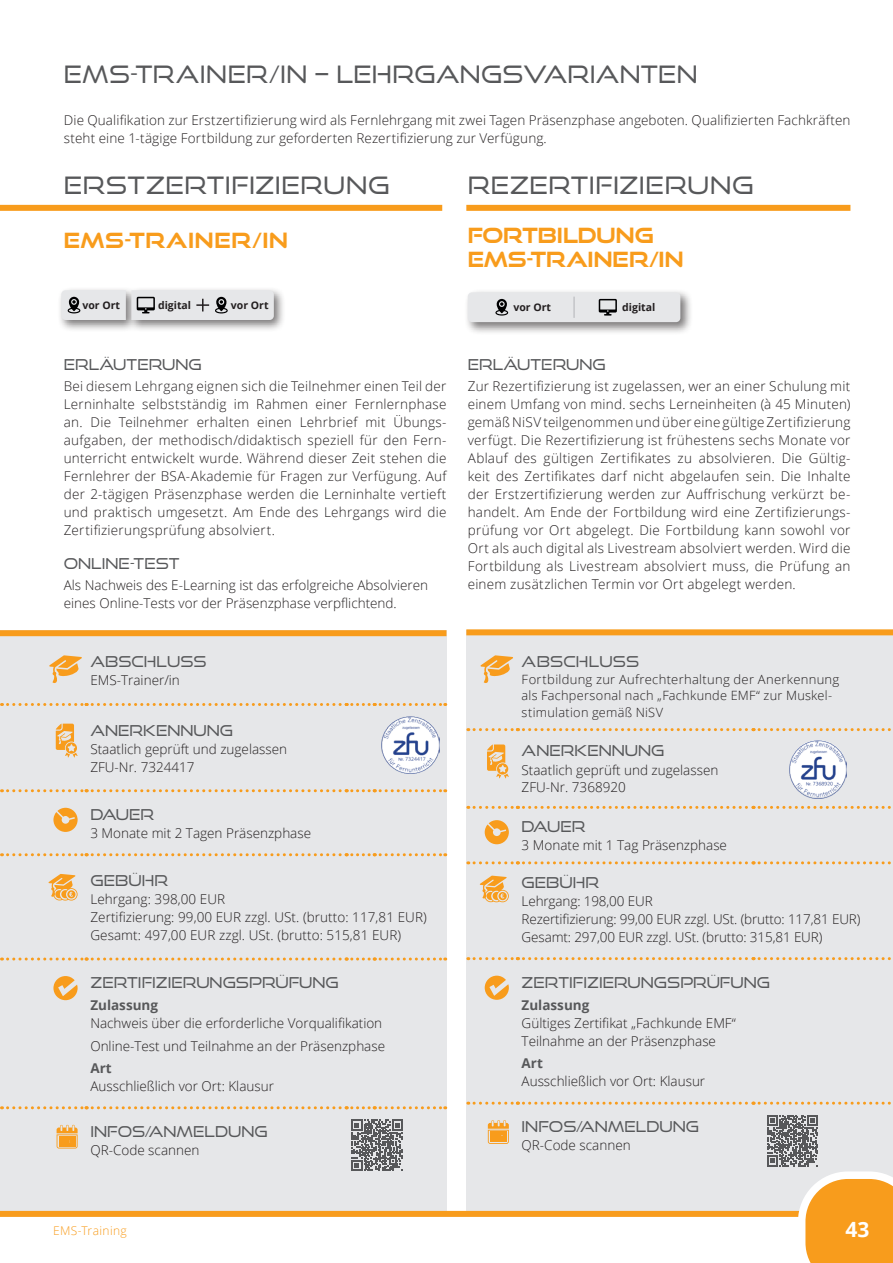
<style>
.page{position:relative;width:893px;height:1263px;background:#fff}
.page>*{position:absolute;margin:0;border:0;box-sizing:border-box;transform-origin:0 0}
.t1{font:24px "Good Times Bk";letter-spacing:.015em;color:#57585a}
.t2{font:700 21px/24px "Good Times Rg";color:#f89c1c}
.t3{font:700 21px "Good Times Rg";letter-spacing:.03em;color:#f89c1c}
.t4{font:700 21px "Open Sans";color:#fff}
.t5{font:15px "Good Times Bk";color:#57585a}
.t6{font:300 13.5px/18px "Open Sans";color:#231f20}
.t7{font:700 13.5px "Open Sans";color:#57585a}
.t8{font:300 12.75px/16.5px "Open Sans";letter-spacing:.02em;color:#231f20}
.t9{font:300 12px "Open Sans";letter-spacing:.03em;color:#f89c1c}
.t10{font:700 10.5px "Open Sans";color:#231f20}
</style>
<div class="page">
<div style="left:0;top:630px;width:446px;height:584px;background:#e6e7e9"></div>
<div style="left:0;top:205px;width:442px;height:6px;background:#f89c1c"></div>
<div style="left:466px;top:205px;width:384px;height:6px;background:#f89c1c"></div>
<div style="left:466px;top:630px;width:427px;height:584px;background:#e6e7e9"></div>
<div style="left:0;top:630px;width:446px;height:6px;background:#f89c1c"></div>
<svg style="left:2px;top:703px;width:444px;height:3px"></svg>
<svg style="left:2px;top:789px;width:444px;height:3px"></svg>
<svg style="left:2px;top:853px;width:444px;height:3px"></svg>
<svg style="left:2px;top:957px;width:444px;height:3px"></svg>
<svg style="left:2px;top:1106px;width:444px;height:3px"></svg>
<svg style="left:49px;top:655px;width:33px;height:28px"></svg>
<svg style="left:56px;top:723px;width:22px;height:34px"></svg>
<div style="left:378px;top:713px;width:65px;height:65px;border:4px solid #e6e7e9;border-radius:50%"></div>
<img style="left:382px;top:716px;width:57px;height:58px">
<svg style="left:53px;top:808px;width:25px;height:24px"></svg>
<svg style="left:48px;top:874px;width:30px;height:26px"></svg>
<svg style="left:53px;top:976px;width:25px;height:24px"></svg>
<svg style="left:57px;top:1125px;width:21px;height:23px"></svg>
<svg style="left:351px;top:1119px;width:52px;height:52px"></svg>
<div style="left:466px;top:629px;width:427px;height:6px;background:#f89c1c"></div>
<svg style="left:468px;top:728px;width:423px;height:3px"></svg>
<svg style="left:468px;top:806px;width:423px;height:3px"></svg>
<svg style="left:468px;top:861px;width:423px;height:3px"></svg>
<svg style="left:468px;top:957px;width:423px;height:3px"></svg>
<svg style="left:468px;top:1102px;width:423px;height:3px"></svg>
<svg style="left:480px;top:655px;width:33px;height:28px"></svg>
<svg style="left:487px;top:744px;width:22px;height:34px"></svg>
<svg style="left:485px;top:820px;width:24px;height:24px"></svg>
<svg style="left:480px;top:876px;width:29px;height:26px"></svg>
<svg style="left:485px;top:976px;width:24px;height:24px"></svg>
<svg style="left:488px;top:1120px;width:21px;height:24px"></svg>
<div style="left:464px;top:288px;width:229px;height:47px;background:#231f20;opacity:.6"></div>
<div style="left:468px;top:292px;width:212px;height:30px;background:#e6e7e9;border-radius:4px"></div>
<svg style="left:599px;top:299px;width:18px;height:17px"></svg>
<svg style="left:574px;top:297px;width:1px;height:21px"></svg>
<svg style="left:495px;top:299px;width:13px;height:17px"></svg>
<div style="left:786px;top:736px;width:64px;height:65px;border:4px solid #e6e7e9;border-radius:50%"></div>
<img style="left:789px;top:740px;width:58px;height:58px">
<div style="left:57px;top:286px;width:229px;height:47px;background:#231f20;opacity:.6"></div>
<svg style="left:61px;top:290px;width:213px;height:30px;background:#d6d7d9"></svg>
<div style="left:0;top:1211px;width:837px;height:6px;background:#f89c1c"></div>
<svg style="left:767px;top:1115px;width:126px;height:148px"></svg>
<h1 class="t1" style="left:64px;top:60px;width:635px">EMS-TRAINER/IN – LEHRGANGSVARIANTEN</h1>
<p class="t6" style="left:64px;top:111px;width:788px">Die Qualifikation zur Erstzertifizierung wird als Fernlehrgang mit zwei Tagen Präsenzphase angeboten. Qualifizierten Fachkräften steht eine 1-tägige Fortbildung zur geforderten Rezertifizierung zur Verfügung.</p>
<h1 class="t1" style="left:468px;top:170px;width:287px">REZERTIFIZIERUNG</h1>
<h2 class="t2" style="left:468px;top:223px;width:217px">FORTBILDUNG<br>EMS-TRAINER/IN</h2>
<h1 class="t1" style="left:64px;top:170px;width:327px">ERSTZERTIFIZIERUNG</h1>
<h2 class="t3" style="left:64px;top:228px;width:226px">EMS-TRAINER/IN</h2>
<p class="t10" style="left:83px;top:298px;width:39px">vor Ort</p>
<p class="t10" style="left:158px;top:298px;width:35px">digital</p>
<p class="t10" style="left:231px;top:298px;width:39px">vor Ort</p>
<p class="t10" style="left:513px;top:300px;width:39px">vor Ort</p>
<p class="t10" style="left:622px;top:300px;width:35px">digital</p>
<p class="t5" style="left:64px;top:355px;width:139px">ERLÄUTERUNG</p>
<p class="t6" style="left:64px;top:376px;width:384px;text-align:justify">Bei diesem Lehrgang eignen sich die Teilnehmer einen Teil der Lerninhalte selbstständig im Rahmen einer Fernlernphase an. Die Teilnehmer erhalten einen Lehrbrief mit Übungs&shy;aufgaben, der methodisch/didaktisch speziell für den Fern&shy;unterricht entwickelt wurde. Während dieser Zeit stehen die Fernlehrer der BSA-Akademie für Fragen zur Verfügung. Auf der 2-tägigen Präsenzphase werden die Lerninhalte vertieft und praktisch umgesetzt. Am Ende des Lehrgangs wird die Zertifizierungsprüfung absolviert.</p>
<p class="t5" style="left:64px;top:554px;width:117px">ONLINE-TEST</p>
<p class="t6" style="left:64px;top:575px;width:366px">Als Nachweis des E-Learning ist das erfolgreiche Absolvieren eines Online-Tests vor der Präsenzphase verpflichtend.</p>
<p class="t5" style="left:90px;top:653px;width:118px">ABSCHLUSS</p>
<p class="t6" style="left:90px;top:671px;width:91px">EMS-Trainer/in</p>
<p class="t5" style="left:90px;top:721px;width:144px">ANERKENNUNG</p>
<p class="t6" style="left:90px;top:739px;width:198px">Staatlich geprüft und zugelassen<br>ZFU-Nr. 7324417</p>
<p class="t5" style="left:90px;top:805px;width:65px">DAUER</p>
<p class="t6" style="left:90px;top:823px;width:222px">3 Monate mit 2 Tagen Präsenzphase</p>
<p class="t5" style="left:90px;top:871px;width:79px">GEBÜHR</p>
<p class="t6" style="left:90px;top:890px;width:338px">Lehrgang: 398,00 EUR<br>Zertifizierung: 99,00 EUR zzgl. USt. (brutto: 117,81 EUR)<br>Gesamt: 497,00 EUR zzgl. USt. (brutto: 515,81 EUR)</p>
<p class="t5" style="left:90px;top:973px;width:250px">ZERTIFIZIERUNGSPRÜFUNG</p>
<p class="t7" style="left:90px;top:996px;width:69px">Zulassung</p>
<p class="t6" style="left:90px;top:1012px;width:296px;line-height:22.2px">Nachweis über die erforderliche Vorqualifikation<br>Online-Test und Teilnahme an der Präsenzphase</p>
<p class="t7" style="left:90px;top:1058px;width:23px">Art</p>
<p class="t6" style="left:90px;top:1076px;width:185px">Ausschließlich vor Ort: Klausur</p>
<p class="t5" style="left:90px;top:1122px;width:179px">INFOS/ANMELDUNG</p>
<p class="t6" style="left:90px;top:1140px;width:111px">QR-Code scannen</p>
<p class="t5" style="left:468px;top:355px;width:139px">ERLÄUTERUNG</p>
<p class="t6" style="left:468px;top:377px;width:384px;text-align:justify">Zur Rezertifizierung ist zugelassen, wer an einer Schulung mit einem Umfang von mind. sechs Lerneinheiten (à 45 Minuten) gemäß NiSV teilgenommen und über eine gültige Zertifizierung verfügt. Die Rezertifizierung ist frühestens sechs Monate vor Ablauf des gültigen Zertifikates zu absolvieren. Die Gültig&shy;keit des Zertifikates darf nicht abgelaufen sein. Die Inhalte der Erstzertifizierung werden zur Auf-frischung verkürzt be&shy;handelt. Am Ende der Fortbildung wird eine Zertifizierungs&shy;prüfung vor Ort abgelegt. Die Fortbildung kann sowohl vor Ort als auch digital als Livestream absolviert werden. Wird die Fortbildung als Livestream absolviert muss, die Prüfung an einem zusätzlichen Termin vor Ort abgelegt werden.</p>
<p class="t5" style="left:522px;top:653px;width:119px">ABSCHLUSS</p>
<p class="t8" style="left:522px;top:671px;width:319px">Fortbildung zur Aufrechterhaltung der Anerkennung als Fachpersonal nach „Fachkunde EMF“ zur Muskel&shy;stimulation gemäß NiSV</p>
<p class="t5" style="left:522px;top:742px;width:144px">ANERKENNUNG</p>
<p class="t6" style="left:522px;top:760px;width:198px">Staatlich geprüft und zugelassen<br>ZFU-Nr. 7368920</p>
<p class="t5" style="left:522px;top:817px;width:65px">DAUER</p>
<p class="t6" style="left:522px;top:836px;width:207px">3 Monate mit 1 Tag Präsenzphase</p>
<p class="t5" style="left:522px;top:873px;width:79px">GEBÜHR</p>
<p class="t6" style="left:522px;top:891px;width:340px">Lehrgang: 198,00 EUR<br>Rezertifizierung: 99,00 EUR zzgl. USt. (brutto: 117,81 EUR)<br>Gesamt: 297,00 EUR zzgl. USt. (brutto: 315,81 EUR)</p>
<p class="t5" style="left:522px;top:973px;width:250px">ZERTIFIZIERUNGSPRÜFUNG</p>
<p class="t7" style="left:522px;top:995px;width:69px">Zulassung</p>
<p class="t6" style="left:522px;top:1014px;width:216px">Gültiges Zertifikat „Fachkunde EMF“<br>Teilnahme an der Präsenzphase</p>
<p class="t7" style="left:522px;top:1054px;width:23px">Art</p>
<p class="t6" style="left:522px;top:1072px;width:185px">Ausschließlich vor Ort: Klausur</p>
<p class="t5" style="left:522px;top:1117px;width:179px">INFOS/ANMELDUNG</p>
<p class="t6" style="left:522px;top:1136px;width:111px">QR-Code scannen</p>
<p class="t9" style="left:53px;top:1222px;width:75px">EMS-Training</p>
<h2 class="t4" style="left:845px;top:1214px;width:25px">43</h2>
</div>
